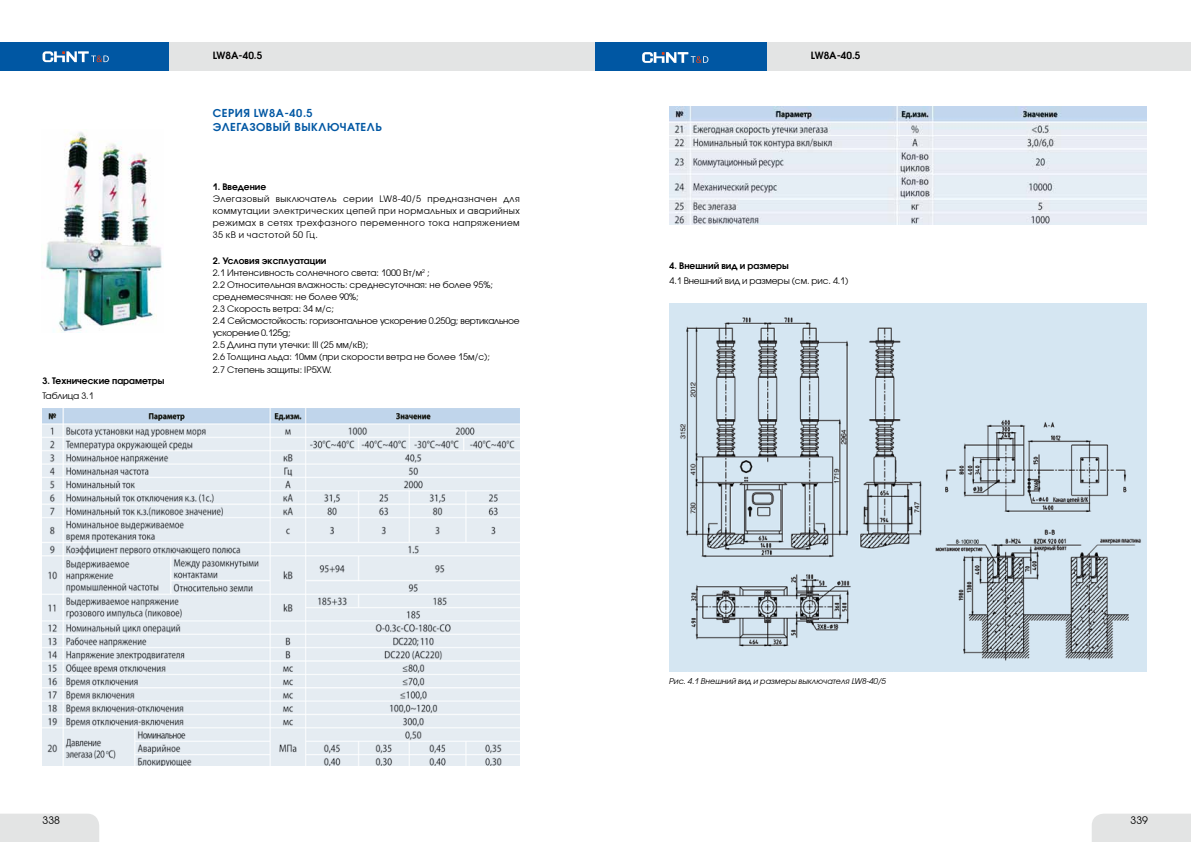
<style>
.page{position:relative;width:1191px;height:842px;background:#fff}
.page>*{position:absolute;margin:0;border:0;box-sizing:border-box;transform-origin:0 0}
.t1{font:600 11px/14px "Avant Garde Gothic C";letter-spacing:.05em;color:#0057a3}
.t2{font:10.5px "Avant Garde Gothic C";color:#000}
.t3{font:600 10px "Avant Garde Gothic C";color:#000}
.t4{font:9px/12px "Avant Garde Gothic C";color:#000;text-align:justify}
.t5{font:600 9px "Avant Garde Gothic C";color:#000}
.t6{font:italic 8px "Avant Garde Gothic C";color:#000}
.s1{font-weight:600}
</style>
<div class="page">
<div style="left:0;top:43px;width:170px;height:28px;background:#0057a3"></div>
<div style="left:169px;top:43px;width:426px;height:28px;background:#e3e4e4"></div>
<div style="left:0;top:814px;width:99px;height:28px;background:#e3e4e4"></div>
<svg style="left:43px;top:51px;width:66px;height:11px"></svg>
<div style="left:1092px;top:814px;width:99px;height:28px;background:#e3e4e4"></div>
<div style="left:595px;top:43px;width:172px;height:28px;background:#0057a3"></div>
<div style="left:767px;top:43px;width:424px;height:28px;background:#e3e4e4"></div>
<svg style="left:642px;top:52px;width:66px;height:11px"></svg>
<img style="left:45px;top:132px;width:118px;height:201px">
<img style="left:43px;top:408px;width:476px;height:358px">
<img style="left:669px;top:107px;width:477px;height:118px">
<img style="left:669px;top:303px;width:477px;height:369px">
<p class="t3" style="left:213px;top:49px;width:51px">LW8A-40.5</p>
<p class="t3" style="left:811px;top:49px;width:51px">LW8A-40.5</p>
<p class="t5" style="left:43px;top:376px;width:123px">3. Технические параметры</p>
<p class="t4" style="left:43px;top:390px;width:53px">Таблица 3.1</p>
<p class="t1" style="left:213px;top:106px;width:170px">Серия LW8A-40.5<br>Элегазовый выключатель</p>
<p class="t5" style="left:213px;top:181px;width:55px">1. Введение</p>
<p class="t4" style="left:213px;top:193px;width:308px">Элегазовый выключатель серии LW8-40/5 предназначен для коммутации электрических цепей при нормальных и аварийных режимах в сетях трехфазного переменного тока напряжением 35 кВ и частотой 50 Гц.</p>
<p class="t4" style="left:213px;top:255px;width:308px;text-align:left"><span class="s1">2. Условия эксплуатации<br></span>2.1 Интенсивность солнечного света: 1000 Вт/м<sup>2</sup> ;<br>2.2 Относительная влажность: среднесуточная: не более 95%; среднемесячная: не более 90%;<br>2.3 Скорость ветра: 34 м/с;<br>2.4 Сейсмостойкость: горизонтальное ускорение 0.250g; вертикальное ускорение 0.125g;<br>2.5 Длина пути утечки: III (25 мм/кВ);<br>2.6 Толщина льда: 10мм (при скорости ветра не более 15м/с);</p>
<p class="t4" style="left:213px;top:364px;width:121px">2.7 Степень защиты: IP5XW.</p>
<p class="t5" style="left:669px;top:260px;width:121px">4. Внешний вид и размеры</p>
<p class="t4" style="left:669px;top:274px;width:180px">4.1 Внешний вид и размеры (см. рис. 4.1)</p>
<p class="t6" style="left:669px;top:676px;width:218px">Рис. 4.1 Внешний вид и размеры выключателя LW8-40/5</p>
<p class="t2" style="left:43px;top:814px;width:19px">338</p>
<p class="t2" style="left:1130px;top:814px;width:19px">339</p>
</div>
